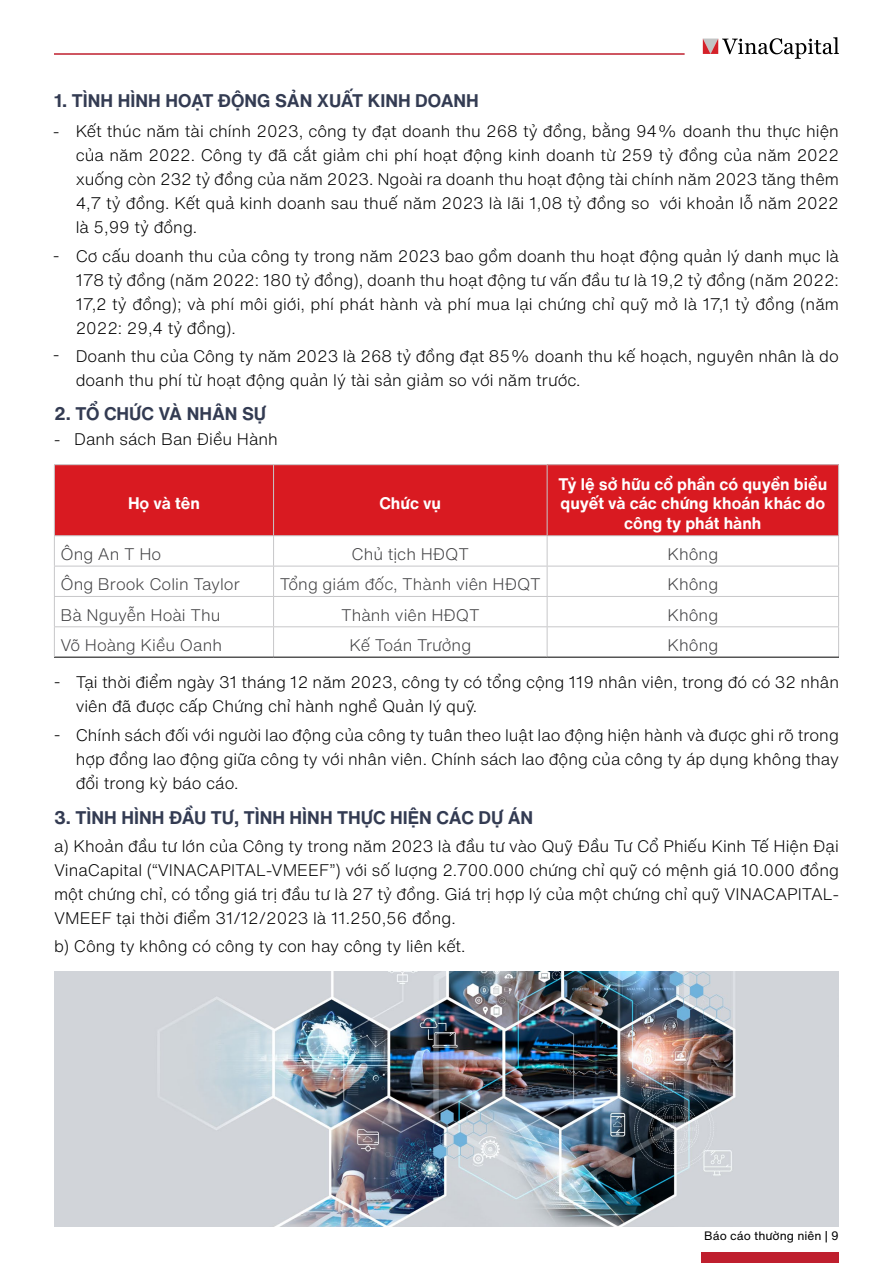
<style>
.page{position:relative;width:893px;height:1263px;background:#fff}
.page>*{position:absolute;margin:0;border:0;box-sizing:border-box;transform-origin:0 0}
.t1{font:18px "SVN Helvetica Now Text Bold";color:#333b52}
.t2{font:16.5px/24px "SVN Helvetica Now Text Light";color:#000;text-align:justify}
.t3{font:16.5px "SVN Helvetica Now Text Light";color:#404042}
.t4{font:16.5px/19.8px "SVN Helvetica Now Text Bold";color:#fff;text-align:center}
.t5{font:12px "SVN Helvetica Now Text Regular";color:#000}
</style>
<div class="page">
<svg style="left:703px;top:37px;width:136px;height:22px"></svg>
<div style="left:701px;top:1252px;width:138px;height:11px;background:#bf1f2e"></div>
<hr style="left:54px;top:53px;width:631px;height:2px;background:#bf1f2e">
<div style="left:55px;top:465px;width:492px;height:70px;background:#d91a21"></div>
<div style="left:547px;top:465px;width:292px;height:71px;background:#d91a21"></div>
<hr style="left:273px;top:465px;width:1px;height:70px;background:#c7c7c9">
<hr style="left:54px;top:535px;width:220px;height:1px;background:#c7c7c9">
<hr style="left:274px;top:535px;width:273px;height:1px;background:#c7c7c9">
<hr style="left:273px;top:536px;width:1px;height:30px;background:#c7c7c9">
<hr style="left:54px;top:566px;width:220px;height:1px;background:#c7c7c9">
<hr style="left:274px;top:566px;width:273px;height:1px;background:#c7c7c9">
<hr style="left:273px;top:566px;width:1px;height:30px;background:#c7c7c9">
<hr style="left:54px;top:596px;width:220px;height:1px;background:#c7c7c9">
<hr style="left:274px;top:596px;width:273px;height:1px;background:#c7c7c9">
<svg style="left:273px;top:597px;width:1px;height:29px"></svg>
<hr style="left:54px;top:626px;width:220px;height:1px;background:#c7c7c9">
<hr style="left:274px;top:626px;width:273px;height:1px;background:#c7c7c9">
<hr style="left:273px;top:627px;width:1px;height:30px;background:#c7c7c9">
<hr style="left:54px;top:657px;width:220px;height:1px;background:#000">
<hr style="left:274px;top:657px;width:273px;height:1px;background:#000">
<hr style="left:54px;top:464px;width:220px;height:1px;background:#c7c7c9">
<hr style="left:54px;top:465px;width:1px;height:70px;background:#c7c7c9">
<hr style="left:274px;top:464px;width:273px;height:1px;background:#c7c7c9">
<hr style="left:54px;top:566px;width:1px;height:30px;background:#c7c7c9">
<svg style="left:54px;top:597px;width:1px;height:29px"></svg>
<hr style="left:54px;top:627px;width:1px;height:30px;background:#c7c7c9">
<hr style="left:54px;top:536px;width:1px;height:30px;background:#c7c7c9">
<hr style="left:547px;top:465px;width:1px;height:70px;background:#c7c7c9">
<hr style="left:547px;top:464px;width:292px;height:1px;background:#c7c7c9">
<hr style="left:838px;top:465px;width:1px;height:70px;background:#c7c7c9">
<hr style="left:547px;top:536px;width:1px;height:30px;background:#c7c7c9">
<hr style="left:547px;top:566px;width:1px;height:30px;background:#c7c7c9">
<svg style="left:547px;top:597px;width:1px;height:29px"></svg>
<hr style="left:547px;top:535px;width:292px;height:1px;background:#c7c7c9">
<hr style="left:838px;top:536px;width:1px;height:30px;background:#c7c7c9">
<hr style="left:838px;top:566px;width:1px;height:30px;background:#c7c7c9">
<svg style="left:838px;top:597px;width:1px;height:29px"></svg>
<hr style="left:547px;top:566px;width:292px;height:1px;background:#c7c7c9">
<hr style="left:547px;top:596px;width:292px;height:1px;background:#c7c7c9">
<hr style="left:547px;top:627px;width:1px;height:30px;background:#c7c7c9">
<hr style="left:547px;top:626px;width:292px;height:1px;background:#c7c7c9">
<hr style="left:838px;top:627px;width:1px;height:30px;background:#c7c7c9">
<hr style="left:547px;top:657px;width:292px;height:1px;background:#000">
<img style="left:54px;top:972px;width:785px;height:254px">
<p class="t1" style="left:54px;top:87px;width:426px">1. TÌNH HÌNH HOẠT ĐỘNG SẢN XUẤT KINH DOANH</p>
<p class="t2" style="left:53px;top:119px;width:8px">-</p>
<p class="t2" style="left:53px;top:242px;width:8px">-</p>
<p class="t2" style="left:53px;top:341px;width:8px">-</p>
<p class="t2" style="left:76px;top:119px;width:765px">Kết thúc năm tài chính 2023, công ty đạt doanh thu 268 tỷ đồng, bằng 94% doanh thu thực hiện của năm 2022. Công ty đã cắt giảm chi phí hoạt động kinh doanh từ 259 tỷ đồng của năm 2022 xuống còn 232 tỷ đồng của năm 2023. Ngoài ra doanh thu hoạt động tài chính năm 2023 tăng thêm 4,7 tỷ đồng. Kết quả kinh doanh sau thuế năm 2023 là lãi 1,08 tỷ đồng so với khoản lỗ năm 2022 là 5,99 tỷ đồng.</p>
<p class="t2" style="left:76px;top:243px;width:765px">Cơ cấu doanh thu của công ty trong năm 2023 bao gồm doanh thu hoạt động quản lý danh mục là 178 tỷ đồng (năm 2022: 180 tỷ đồng), doanh thu hoạt động tư vấn đầu tư là 19,2 tỷ đồng (năm 2022:<br>17,2 tỷ đồng); và phí môi giới, phí phát hành và phí mua lại chứng chỉ quỹ mở là 17,1 tỷ đồng (năm 2022: 29,4 tỷ đồng).</p>
<p class="t2" style="left:76px;top:343px;width:765px">Doanh thu của Công ty năm 2023 là 268 tỷ đồng đạt 85% doanh thu kế hoạch, nguyên nhân là do doanh thu phí từ hoạt động quản lý tài sản giảm so với năm trước.</p>
<p class="t1" style="left:54px;top:400px;width:214px">2. TỔ CHỨC VÀ NHÂN SỰ</p>
<p class="t2" style="left:54px;top:427px;width:226px">- Danh sách Ban Điều Hành</p>
<p class="t4" style="left:128px;top:493px;width:73px">Họ và tên</p>
<p class="t4" style="left:379px;top:493px;width:63px">Chức vụ</p>
<p class="t4" style="left:558px;top:473px;width:270px">Tỷ lệ sở hữu cổ phần có quyền biểu quyết và các chứng khoán khác do công ty phát hành</p>
<p class="t3" style="left:60px;top:542px;width:102px">Ông An T Ho</p>
<p class="t3" style="left:352px;top:542px;width:119px">Chủ tịch HÐQT</p>
<p class="t3" style="left:667px;top:542px;width:52px">Không</p>
<p class="t3" style="left:60px;top:572px;width:181px">Ông Brook Colin Taylor</p>
<p class="t3" style="left:280px;top:572px;width:262px">Tổng giám đốc, Thành viên HÐQT</p>
<p class="t3" style="left:667px;top:572px;width:52px">Không</p>
<p class="t3" style="left:60px;top:602px;width:162px">Bà Nguyễn Hoài Thu</p>
<p class="t3" style="left:341px;top:602px;width:140px">Thành viên HÐQT</p>
<p class="t3" style="left:667px;top:602px;width:52px">Không</p>
<p class="t3" style="left:60px;top:633px;width:163px">Võ Hoàng Kiều Oanh</p>
<p class="t3" style="left:349px;top:633px;width:123px">Kế Toán Trưởng</p>
<p class="t3" style="left:667px;top:633px;width:52px">Không</p>
<p class="t2" style="left:54px;top:668px;width:8px">-</p>
<p class="t2" style="left:54px;top:721px;width:8px">-</p>
<p class="t2" style="left:76px;top:670px;width:765px">Tại thời điểm ngày 31 tháng 12 năm 2023, công ty có tổng cộng 119 nhân viên, trong đó có 32 nhân viên đã được cấp Chứng chỉ hành nghề Quản lý quỹ.</p>
<p class="t2" style="left:76px;top:722px;width:765px">Chính sách đối với người lao động của công ty tuân theo luật lao động hiện hành và được ghi rõ trong hợp đồng lao động giữa công ty với nhân viên. Chính sách lao động của công ty áp dụng không thay đổi trong kỳ báo cáo.</p>
<p class="t1" style="left:54px;top:803px;width:481px">3. TÌNH HÌNH ĐẦU TƯ, TÌNH HÌNH THỰC HIỆN CÁC DỰ ÁN</p>
<p class="t2" style="left:54px;top:833px;width:786px">a) Khoản đầu tư lớn của Công ty trong năm 2023 là đầu tư vào Quỹ Đầu Tư Cổ Phiếu Kinh Tế Hiện Đại VinaCapital (“VINACAPITAL-VMEEF”) với số lượng 2.700.000 chứng chỉ quỹ có mệnh giá 10.000 đồng một chứng chỉ, có tổng giá trị đầu tư là 27 tỷ đồng. Giá trị hợp lý của một chứng chỉ quỹ VINACAPITAL-VMEEF tại thời điểm 31/12/2023 là 11.250,56 đồng.</p>
<p class="t2" style="left:54px;top:933px;width:413px">b) Công ty không có công ty con hay công ty liên kết.</p>
<p class="t5" style="left:704px;top:1226px;width:136px">Báo cáo thường niên | 9</p>
</div>
